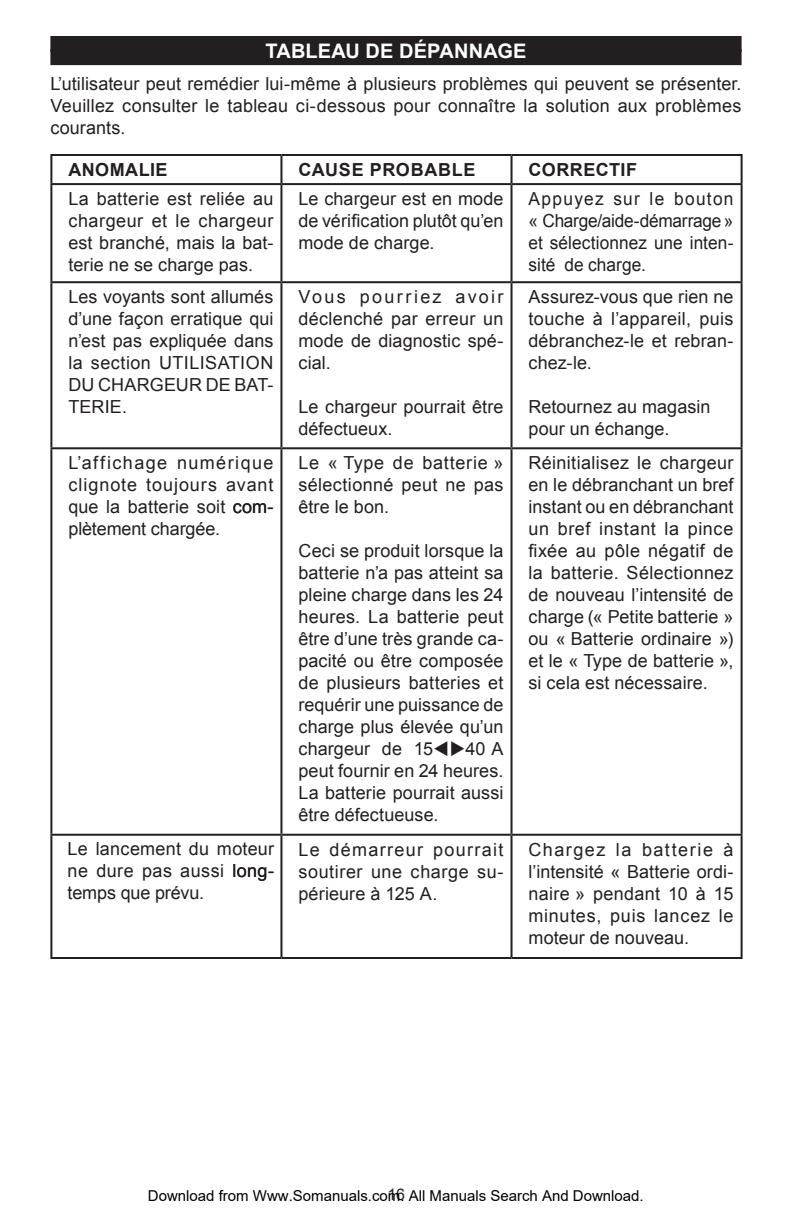
<style>
.page{position:relative;width:792px;height:1224px;background:#fff}
.page>*{position:absolute;margin:0;border:0;box-sizing:border-box;transform-origin:0 0}
.Reverse_Bar_Heading{font:700 20px "Arial";letter-spacing:.01em;color:#fff}
.Chart_Data_No_Line{font:18px/22px "Arial";letter-spacing:.005em;color:#231f20;text-align:justify}
.Paragraph_Text_NoSp{font:18px/21.6px "Arial";letter-spacing:.015em;color:#231f20;text-align:justify}
.Chart_Data_No_Line-2{font:18px/22px "Arial";letter-spacing:.005em;color:#231f20;text-align:justify;scale:.96 1}
.Troubleshooting_Char{font:700 18px "Arial";letter-spacing:.03em;color:#231f20}
.t1{font:16px "Arial";color:#231f20}
.t2{font:15px "Arial";color:#000}
</style>
<div class="page">
<div style="left:50px;top:36px;width:692px;height:16px;background:#231f20"></div>
<div style="left:50px;top:49px;width:692px;height:16px;background:#231f20"></div>
<hr style="left:50px;top:154px;width:231px;height:2px;background:#231f20">
<hr style="left:50px;top:156px;width:2px;height:27px;background:#231f20">
<hr style="left:281px;top:154px;width:231px;height:2px;background:#231f20">
<hr style="left:280px;top:156px;width:2px;height:27px;background:#231f20">
<hr style="left:512px;top:154px;width:231px;height:2px;background:#231f20">
<hr style="left:511px;top:156px;width:2px;height:27px;background:#231f20">
<hr style="left:741px;top:156px;width:2px;height:27px;background:#231f20">
<hr style="left:50px;top:185px;width:2px;height:96px;background:#231f20">
<hr style="left:50px;top:283px;width:2px;height:164px;background:#231f20">
<hr style="left:50px;top:449px;width:2px;height:385px;background:#231f20">
<hr style="left:50px;top:281px;width:231px;height:2px;background:#231f20">
<hr style="left:50px;top:447px;width:231px;height:2px;background:#231f20">
<hr style="left:50px;top:834px;width:231px;height:2px;background:#231f20">
<hr style="left:50px;top:957px;width:231px;height:2px;background:#231f20">
<hr style="left:50px;top:836px;width:2px;height:121px;background:#231f20">
<hr style="left:50px;top:183px;width:231px;height:2px;background:#231f20">
<hr style="left:512px;top:183px;width:231px;height:2px;background:#231f20">
<hr style="left:280px;top:185px;width:2px;height:96px;background:#231f20">
<hr style="left:281px;top:183px;width:231px;height:2px;background:#231f20">
<hr style="left:280px;top:283px;width:2px;height:164px;background:#231f20">
<hr style="left:281px;top:281px;width:231px;height:2px;background:#231f20">
<hr style="left:280px;top:449px;width:2px;height:385px;background:#231f20">
<hr style="left:281px;top:447px;width:231px;height:2px;background:#231f20">
<hr style="left:280px;top:836px;width:2px;height:121px;background:#231f20">
<hr style="left:281px;top:834px;width:231px;height:2px;background:#231f20">
<hr style="left:281px;top:957px;width:231px;height:2px;background:#231f20">
<hr style="left:511px;top:185px;width:2px;height:96px;background:#231f20">
<hr style="left:741px;top:185px;width:2px;height:96px;background:#231f20">
<hr style="left:511px;top:283px;width:2px;height:164px;background:#231f20">
<hr style="left:741px;top:283px;width:2px;height:164px;background:#231f20">
<hr style="left:512px;top:281px;width:231px;height:2px;background:#231f20">
<hr style="left:511px;top:449px;width:2px;height:385px;background:#231f20">
<hr style="left:741px;top:449px;width:2px;height:385px;background:#231f20">
<hr style="left:512px;top:447px;width:231px;height:2px;background:#231f20">
<hr style="left:511px;top:836px;width:2px;height:121px;background:#231f20">
<hr style="left:741px;top:836px;width:2px;height:121px;background:#231f20">
<hr style="left:512px;top:834px;width:231px;height:2px;background:#231f20">
<hr style="left:512px;top:957px;width:231px;height:2px;background:#231f20">
<p class="Reverse_Bar_Heading" style="left:266px;top:38px;width:262px">TABLEAU DE DÉPANNAGE</p>
<p class="Paragraph_Text_NoSp" style="left:50px;top:73px;width:693px">L’utilisateur peut remédier lui-même à plusieurs problèmes qui peuvent se présenter.<br>Veuillez consulter le tableau ci-dessous pour connaître la solution aux problèmes courants.</p>
<p class="Troubleshooting_Char" style="left:68px;top:158px;width:101px">ANOMALIE</p>
<p class="Troubleshooting_Char" style="left:298px;top:158px;width:179px">CAUSE PROBABLE</p>
<p class="Troubleshooting_Char" style="left:529px;top:158px;width:110px">CORRECTIF</p>
<p class="Chart_Data_No_Line" style="left:68px;top:188px;width:207px">La batterie est reliée au chargeur et le chargeur est branché, mais la bat&shy;terie ne se charge pas.</p>
<p class="Chart_Data_No_Line" style="left:298px;top:188px;width:207px">Le chargeur est en mode de vérification plutôt qu’en mode de charge.</p>
<p class="Chart_Data_No_Line-2" style="left:529px;top:188px;width:215px">Appuyez sur le bouton « Charge/aide-démarrage » et sélectionnez une inten&shy;sité de charge.</p>
<p class="Chart_Data_No_Line" style="left:68px;top:286px;width:207px">Les voyants sont allumés d’une façon erratique qui n’est pas expliquée dans la section UTILISATION DU CHARGEUR DE BAT-TERIE.</p>
<p class="Chart_Data_No_Line" style="left:298px;top:286px;width:207px">Vous pourriez avoir déclenché par erreur un mode de diagnostic spé&shy;cial.</p>
<p class="Chart_Data_No_Line" style="left:529px;top:286px;width:207px">Assurez-vous que rien ne touche à l’appareil, puis débranchez-le et rebran&shy;chez-le.</p>
<p class="Chart_Data_No_Line" style="left:529px;top:396px;width:184px">Retournez au magasin</p>
<p class="Chart_Data_No_Line" style="left:529px;top:418px;width:142px">pour un échange.</p>
<p class="Chart_Data_No_Line" style="left:298px;top:396px;width:207px">Le chargeur pourrait être défectueux.</p>
<p class="Chart_Data_No_Line" style="left:68px;top:452px;width:207px">L’affichage numérique clignote toujours avant que la batterie soit com&shy;plètement chargée.</p>
<p class="Chart_Data_No_Line" style="left:298px;top:452px;width:207px">Le « Type de batterie » sélectionné peut ne pas être le bon.</p>
<p class="Chart_Data_No_Line" style="left:298px;top:540px;width:207px">Ceci se produit lorsque la batterie n’a pas atteint sa pleine charge dans les 24 heures. La batterie peut être d’une très grande ca&shy;pacité ou être composée de plusieurs batteries et requérir une puissance de charge plus élevée qu’un chargeur de 15▼◆40 A peut fournir en 24 heures.<br>La batterie pourrait aussi être défectueuse.</p>
<p class="Chart_Data_No_Line" style="left:529px;top:452px;width:207px">Réinitialisez le chargeur en le débranchant un bref instant ou en débranchant un bref instant la pince fixée au pôle négatif de la batterie. Sélectionnez de nouveau l’intensité de charge (« Petite batterie » ou « Batterie ordinaire ») et le « Type de batterie », si cela est nécessaire.</p>
<p class="Chart_Data_No_Line" style="left:68px;top:838px;width:208px">Le lancement du moteur ne dure pas aussi long&shy;temps que prévu.</p>
<p class="Chart_Data_No_Line" style="left:298px;top:839px;width:207px">Le démarreur pourrait soutirer une charge su&shy;périeure à 125 A.</p>
<p class="Chart_Data_No_Line" style="left:529px;top:839px;width:207px">Chargez la batterie à l’intensité « Batterie ordi&shy;naire » pendant 10 à 15 minutes, puis lancez le moteur de nouveau.</p>
<p class="t1" style="left:387px;top:1184px;width:19px">16</p>
<p class="t2" style="left:148px;top:1187px;width:497px">Download from Www.Somanuals.com. All Manuals Search And Download.</p>
</div>
